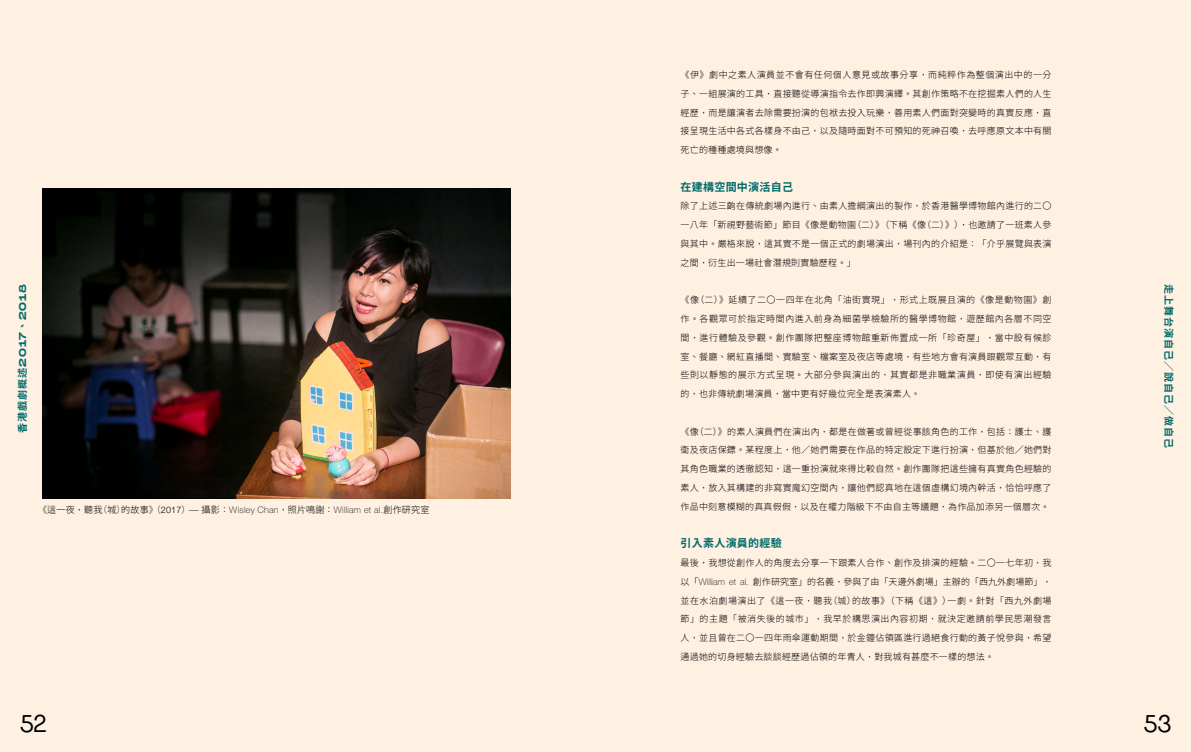
<style>
.page{position:relative;width:1191px;height:752px;background:#fff}
.page>*{position:absolute;margin:0;border:0;box-sizing:border-box;transform-origin:0 0}
.t1{font:24px "Agrandir";color:#000}
.t2{font:700 11px "Taipei Sans TC Beta";letter-spacing:.025em;color:#006b6b}
.t3{font:700 10px "Taipei Sans TC Beta";letter-spacing:.1em;color:#006b6b}
.t4{font:10px "Monument Extended";letter-spacing:.085em;color:#006b6b}
.t5{font:300 9px/18.7px "Taipei Sans TC Beta";letter-spacing:.025em;color:#000;text-align:justify}
.t6{font:300 9px "Koz Go Pr 6 N";letter-spacing:.025em;color:#000}
.s1{font-family:"Taipei Sans TC Beta";font-weight:700}
.s2{font-family:"Taipei Sans TC Beta"}
.s3{font-family:"Helvetica Neue LT Pro"}
.s4{font-family:"Helvetica Neue LT Pro";font-weight:100}
.s5{font-family:"Noto Sans Hant"}
</style>
<div class="page">
<div style="left:0;top:0;width:1191px;height:751px;background:#fff1e2"></div>
<img style="left:43px;top:189px;width:467px;height:309px">
<p class="t4" style="left:15px;top:432px;width:150px;rotate:-90deg"><span class="s1">香港戲劇概述</span>2017<span class="s1">、</span>2018</p>
<p class="t6" style="left:38px;top:504px;width:392px">《這一夜<span class="s2">，</span>聽我（城）的故事》（<span class="s3">2017</span>）— 攝影<span class="s2">：</span><span class="s4">Wisley Chan</span><span class="s2">，</span>照片鳴謝<span class="s2">：</span><span class="s4">William et al.</span>創作研究室</p>
<p class="t5" style="left:680px;top:66px;width:372px">《伊》劇中之素人演員並不會有任何個人意見或故事分享，而純粹作為整個演出中的一分子、一組展演的工具，直接聽從導演指令去作即興演繹。其創作策略不在挖掘素人們的人生經歷，而是讓演者去除需要扮演的包袱去投入玩樂，善用素人們面對突變時的真實反應，直接呈現生活中各式各樣身不由己，以及隨時面對不可預知的死神召喚，去呼應原文本中有關死亡的種種處境與想像。</p>
<p class="t2" style="left:680px;top:180px;width:114px">在建構空間中演活自己</p>
<p class="t5" style="left:680px;top:197px;width:372px">除了上述三齣在傳統劇場內進行、由素人擔綱演出的製作，於香港醫學博物館內進行的二〇一八年「新視野藝術節」節目《像是動物園（二）》（下稱《像（二）》），也邀請了一班素人參與其中。嚴格來說，這其實不是一個正式的劇場演出，場刊內的介紹是：「介乎展覽與表演之間，衍生出一場社會潛規則實驗歷程。」</p>
<p class="t5" style="left:680px;top:291px;width:372px">《像（二）》延續了二〇一四年在北角「油街實現」，形式上既展且演的《像是動物園》創作。各觀眾可於指定時間內進入前身為細菌學檢驗所的醫學博物館，遊歷館內各層不同空間，進行體驗及參觀。創作團隊把整座博物館重新佈置成一所「珍奇屋」，當中設有候診室、餐廳、網紅直播間、實驗室、檔案室及夜店等處境，有些地方會有演員跟觀眾互動，有些則以靜態的展示方式呈現。大部分參與演出的，其實都是非職業演員，即使有演出經驗的，也非傳統劇場演員，當中更有好幾位完全是表演素人。</p>
<p class="t5" style="left:680px;top:422px;width:372px">《像（二）》的素人演員們在演出內，都是在做著或曾經從事該角色的工作，包括：護士、護衛及夜店保鏢。某程度上，他／她們需要在作品的特定設定下進行扮演，但基於他／她們對其角色職業的透徹認知，這一重扮演就來得比較自然。創作團隊把這些擁有真實角色經驗的素人，放入其構建的非寫實魔幻空間內，讓他們認真地在這個虛構幻境內幹活，恰恰呼應了作品中刻意模糊的真真假假，以及在權力階級下不由自主等議題，為作品加添另一個層次。</p>
<p class="t2" style="left:680px;top:537px;width:103px">引入素人演員的經驗</p>
<p class="t5" style="left:680px;top:553px;width:372px">最後，我想從創作人的角度去分享一下跟素人合作、創作及排演的經驗。二〇一七年初，我以「<span class="s4">William et al.</span> 創作研究室」的名義，參與了由「天邊外劇場」主辦的「西九外劇場節」，並在水泊劇場演出了《這一夜，聽我（城）的故事》（下稱《這》）一劇。針對「西九外劇場節」的主題「被消失後的城<span class="s5">市</span>」，我早於構思演出內容初期，就決定邀請前學民思潮發言人，並且曾在二〇一四年雨傘運動期間，於金鐘佔領區進行過絕食行動的黃子悅參與，希望通過她的切身經驗去談談經歷過佔領的年青人，對我城有甚麼不一樣的想法。</p>
<p class="t3" style="left:1174px;top:283px;width:165px;rotate:90deg">走上舞台演自己／說自己／做自己</p>
<h1 class="t1" style="left:20px;top:708px;width:28px">52</h1>
<h1 class="t1" style="left:1144px;top:708px;width:28px">53</h1>
</div>
